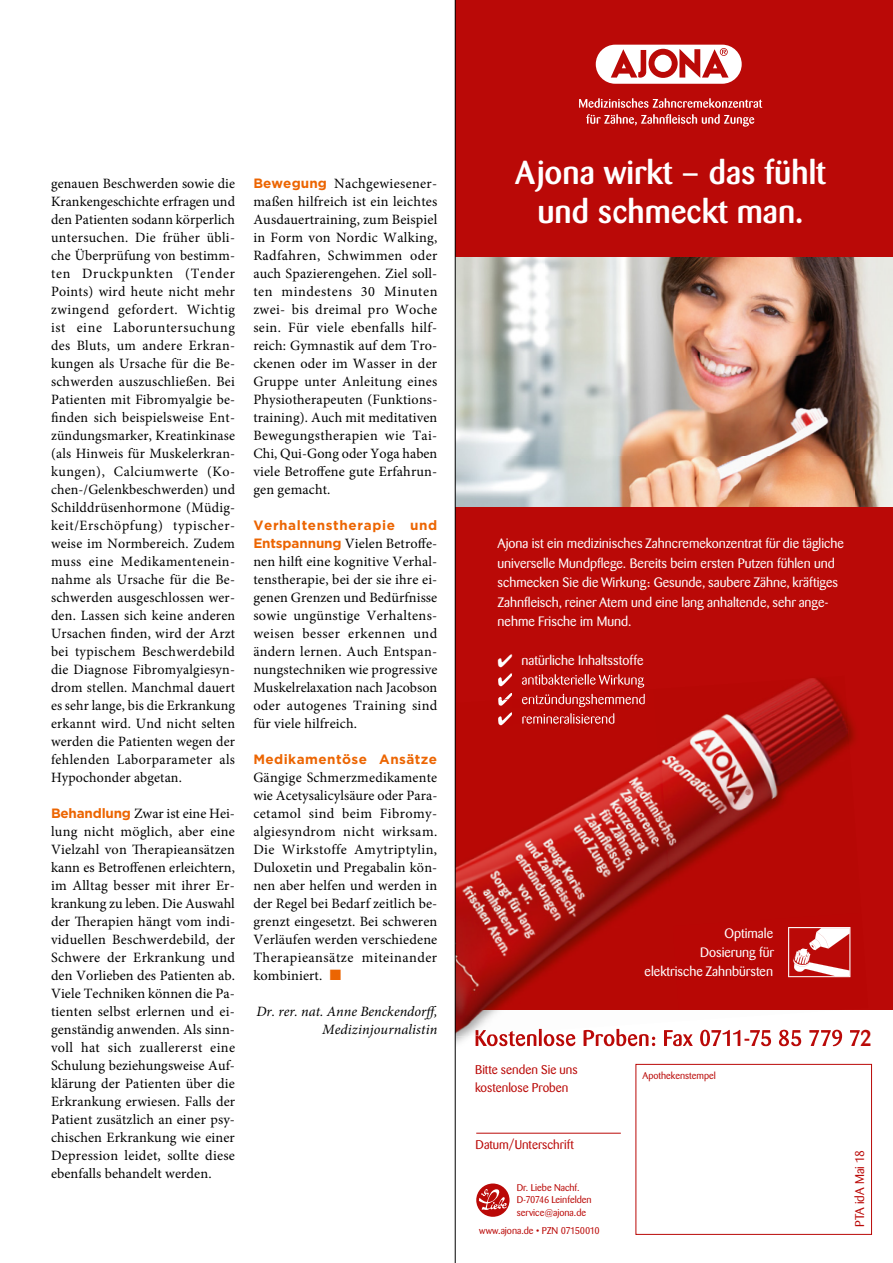
<style>
.page{position:relative;width:893px;height:1263px;background:#fff}
.page>*{position:absolute;margin:0;border:0;box-sizing:border-box;transform-origin:0 0}
.t1{font:500 33px/39px "Barmeno BQ";color:#fff;text-align:center}
.Praxis_Grundtext{font:14.25px/18px "Minion Pro";letter-spacing:.01em;color:#000;text-align:justify}
.Praxis_Autor{font:italic 14.25px/18px "Minion Pro";letter-spacing:.005em;color:#000;text-align:right}
.t2{font:13.5px/19.5px "Barmeno BQ";color:#fff}
.Praxis_Grundtext-2{font:700 13.5px "Gotham";letter-spacing:.045em;color:#ec6502}
.t3{font:12.6px/18px "Barmeno BQ";color:#ba0907}
.t4{font:9.75px/12.8px "Barmeno BQ";color:#ba0907}
.s1{font-family:"Gotham";font-weight:700;font-size:13.5px;color:#ec6502}
.s2{color:#ec6502}
</style>
<div class="page">
<div style="left:455px;top:0;width:438px;height:1010px;background:#ba0907"></div>
<div style="left:596px;top:45px;width:146px;height:39px;background:#fff;border-radius:19px"></div>
<div style="left:648px;top:49px;width:30px;height:29px;background:#ba0907;border-radius:50%"></div>
<svg style="left:611px;top:49px;width:35px;height:29px"></svg>
<svg style="left:679px;top:48px;width:50px;height:30px"></svg>
<svg style="left:586px;top:114px;width:168px;height:13px"></svg>
<svg style="left:579px;top:98px;width:183px;height:10px"></svg>
<div style="left:654px;top:55px;width:18px;height:17px;background:#fff;border-radius:50%"></div>
<img style="left:456px;top:257px;width:437px;height:249px">
<div style="left:636px;top:1064px;width:236px;height:170px;border:1px solid #ba0907"></div>
<hr style="left:476px;top:1133px;width:145px;height:1px;background:#ba0907">
<img style="left:456px;top:1037px;width:379px;height:10px">
<img style="left:498px;top:674px;width:14px;height:12px">
<img style="left:521px;top:674px;width:123px;height:14px">
<img style="left:475px;top:1030px;width:385px;height:16px">
<img style="left:456px;top:1010px;width:384px;height:27px">
<img style="left:456px;top:693px;width:200px;height:185px">
<img style="left:656px;top:678px;width:199px;height:200px">
<img style="left:456px;top:878px;width:217px;height:132px">
<img style="left:498px;top:699px;width:14px;height:7px">
<img style="left:513px;top:694px;width:132px;height:13px">
<img style="left:498px;top:712px;width:116px;height:13px">
<img style="left:513px;top:713px;width:101px;height:11px">
<img style="left:475px;top:1029px;width:96px;height:6px">
<div style="left:788px;top:927px;width:62px;height:50px;border:2px solid #fff"></div>
<svg style="left:789px;top:927px;width:62px;height:49px"></svg>
<div style="left:476px;top:1183px;width:33px;height:34px;background:#ba0907;border-radius:50%"></div>
<svg style="left:479px;top:1188px;width:28px;height:22px"></svg>
<hr style="left:455px;top:0;width:1px;height:1263px;background:#000">
<p class="Praxis_Grundtext" style="left:51px;top:175px;width:186px">genauen Beschwerden sowie die Krankengeschichte erfragen und den Patienten sodann körperlich untersuchen. Die früher übli&shy;che Überprüfung von bestimm&shy;ten Druckpunkten (Tender Points) wird heute nicht mehr zwingend gefordert. Wichtig ist eine Laboruntersuchung des Bluts, um andere Erkran&shy;kungen als Ursache für die Be&shy;schwerden auszuschließen. Bei Patienten mit Fibromyalgie be&shy;finden sich beispielsweise Ent&shy;zündungsmarker, Kreatinkinase (als Hinweis für Muskelerkran&shy;kungen), Calciumwerte (Ko&shy;chen-/Gelenkbeschwerden) und Schilddrüsenhormone (Müdig&shy;keit/Erschöpfung) typischer&shy;weise im Normbereich. Zudem muss eine Medikamentenein&shy;nahme als Ursache für die Be&shy;schwerden ausgeschlossen wer&shy;den. Lassen sich keine anderen Ursachen finden, wird der Arzt bei typischem Beschwerdebild die Diagnose Fibromyalgiesyn&shy;drom stellen. Manchmal dauert es sehr lange, bis die Erkrankung erkannt wird. Und nicht selten werden die Patienten wegen der fehlenden Laborparameter als Hypochonder abgetan.</p>
<p class="Praxis_Grundtext" style="left:51px;top:805px;width:186px"><span class="s1">Behandlung</span> Zwar ist eine Hei&shy;lung nicht möglich, aber eine Vielzahl von Therapieansätzen kann es Betroffenen erleichtern, im Alltag besser mit ihrer Er&shy;krankung zu leben. Die Auswahl der Therapien hängt vom indi&shy;viduellen Beschwerdebild, der Schwere der Erkrankung und den Vorlieben des Patienten ab.<br>Viele Techniken können die Pa&shy;tienten selbst erlernen und ei&shy;genständig anwenden. Als sinn&shy;voll hat sich zuallererst eine Schulung beziehungsweise Auf&shy;klärung der Patienten über die Erkrankung erwiesen. Falls der Patient zusätzlich an einer psy&shy;chischen Erkrankung wie einer Depression leidet, sollte diese ebenfalls behandelt werden.</p>
<p class="Praxis_Grundtext" style="left:253px;top:175px;width:186px"><span class="s1">Bewegung</span> Nachgewiesener&shy;maßen hilfreich ist ein leichtes Ausdauertraining, zum Beispiel in Form von Nordic Walking, Radfahren, Schwimmen oder auch Spazierengehen. Ziel soll&shy;ten mindestens 30 Minuten zwei- bis dreimal pro Woche sein. Für viele ebenfalls hilf&shy;reich: Gymnastik auf dem Tro&shy;ckenen oder im Wasser in der Gruppe unter Anleitung eines Physiotherapeuten (Funktions&shy;training). Auch mit meditativen Bewegungstherapien wie Tai-Chi, Qui-Gong oder Yoga haben viele Betroffene gute Erfahrun&shy;gen gemacht.</p>
<p class="Praxis_Grundtext-2" style="left:253px;top:516px;width:185px">Verhaltenstherapie und</p>
<p class="Praxis_Grundtext" style="left:253px;top:535px;width:186px"><span class="s1">Entspannung</span> Vielen Betroffe&shy;nen hilft eine kognitive Verhal&shy;tenstherapie, bei der sie ihre ei&shy;genen Grenzen und Bedürfnisse sowie ungünstige Verhaltens&shy;weisen besser erkennen und ändern lernen. Auch Entspan&shy;nungstechniken wie progressive Muskelrelaxation nach Jacobson oder autogenes Training sind für viele hilfreich.</p>
<p class="Praxis_Grundtext-2" style="left:253px;top:750px;width:185px">Medikamentöse Ansätze</p>
<p class="Praxis_Grundtext" style="left:253px;top:769px;width:186px">Gängige Schmerzmedikamente wie Acetysalicylsäure oder Para&shy;cetamol sind beim Fibromy&shy;algiesyndrom nicht wirksam.<br>Die Wirkstoffe Amytriptylin, Duloxetin und Pregabalin kön&shy;nen aber helfen und werden in der Regel bei Bedarf zeitlich be&shy;grenzt eingesetzt. Bei schweren Verläufen werden verschiedene Therapieansätze miteinander kombiniert. <span class="s2">■</span></p>
<p class="Praxis_Autor" style="left:257px;top:1003px;width:183px">Dr. rer. nat. Anne Benckendorff,<br>Medizinjournalistin</p>
<p class="t1" style="left:515px;top:153px;width:312px">Ajona wirkt – das fühlt und schmeckt man.</p>
<p class="t2" style="left:497px;top:534px;width:348px">Ajona ist ein medizinisches Zahncremekonzentrat für die tägliche universelle Mundpflege. Bereits beim ersten Putzen fühlen und schmecken Sie die Wirkung: Gesunde, saubere Zähne, kräftiges Zahnfleisch, reiner Atem und eine lang anhaltende, sehr ange&shy;nehme Frische im Mund.</p>
<p class="t2" style="left:497px;top:651px;width:148px">✔ natürliche Inhaltsstoffe</p>
<p class="t3" style="left:475px;top:1061px;width:104px">Bitte senden Sie uns kostenlose Proben</p>
<p class="t3" style="left:476px;top:1136px;width:100px">Datum/Unterschrift</p>
<p class="t4" style="left:517px;top:1181px;width:76px">Dr. Liebe Nachf.<br>D-70746 Leinfelden service@ajona.de</p>
<p class="t4" style="left:479px;top:1224px;width:122px">www.ajona.de • PZN 07150010</p>
<p class="t2" style="left:645px;top:923px;width:131px;text-align:right">Optimale<br>Dosierung für elektrische Zahnbürsten</p>
<p class="t4" style="left:642px;top:1069px;width:75px">Apothekenstempel</p>
<p class="t3" style="left:851px;top:1227px;width:78px;rotate:-90deg">PTA idA Mai 18</p>
</div>
